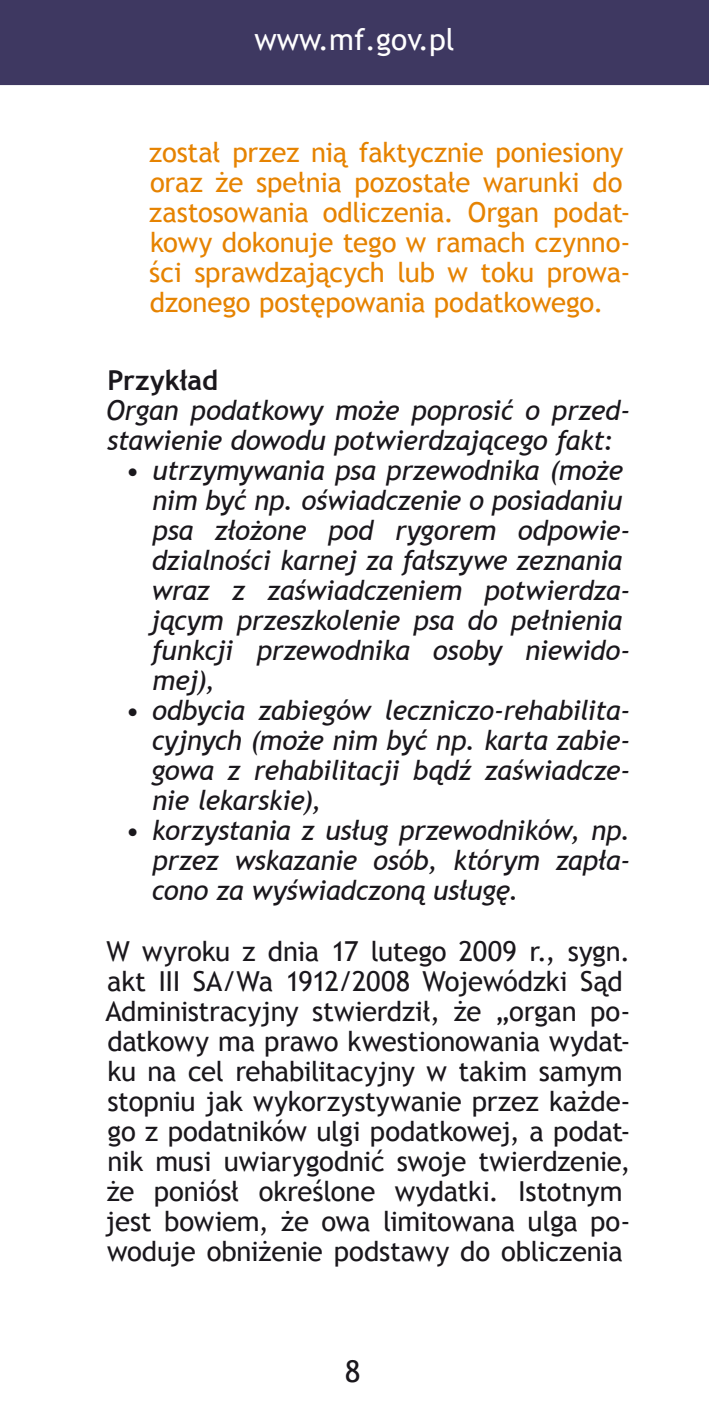
<style>
.page{position:relative;width:709px;height:1418px;background:#fff}
.page>*{position:absolute;margin:0;border:0;box-sizing:border-box;transform-origin:0 0}
.t1{font:30px "Trebuchet MS";color:#fff}
.t2{font:30px "Trebuchet MS";color:#1a171c}
.t3{font:italic 27.5px/30px "Trebuchet MS";letter-spacing:-.01em;color:#1a171c}
.t4{font:27.5px/30px "Trebuchet MS";letter-spacing:-.01em;color:#1a171c}
.t5{font:27.5px/30px "Trebuchet MS";letter-spacing:-.01em;color:#e68301}
.t6{font:700 27.5px "Trebuchet MS";color:#1a171c}
</style>
<div class="page">
<div style="left:0;top:0;width:709px;height:85px;background:#3e3861"></div>
<p class="t1" style="left:254px;top:22px;width:202px">www.mf.gov.pl</p>
<p class="t5" style="left:149px;top:138px;width:482px">został przez nią faktycznie poniesiony oraz że spełnia pozostałe warunki do zastosowania odliczenia. Organ podat&shy;kowy dokonuje tego w ramach czynno&shy;ści sprawdzających lub w toku prowa&shy;dzonego postępowania podatkowego.</p>
<p class="t6" style="left:107px;top:363px;width:112px">Przykład</p>
<p class="t3" style="left:106px;top:396px;width:526px">Organ podatkowy może poprosić o przed&shy;stawienie dowodu potwierdzającego fakt:</p>
<p class="t3" style="left:150px;top:456px;width:482px;text-indent:-25px">• utrzymywania psa przewodnika (może nim być np. oświadczenie o posiadaniu psa złożone pod rygorem odpowie&shy;dzialności karnej za fałszywe zeznania wraz z zaświadczeniem potwierdza&shy;jącym przeszkolenie psa do pełnienia funkcji przewodnika osoby niewido&shy;mej),</p>
<p class="t3" style="left:151px;top:696px;width:480px;text-align:justify;text-indent:-26px">• odbycia zabiegów leczniczo-rehabilita&shy;cyjnych (może nim być np. karta zabie&shy;gowa z rehabilitacji bądź zaświadcze&shy;nie lekarskie),</p>
<p class="t3" style="left:152px;top:816px;width:480px;text-align:justify;text-indent:-26px">• korzystania z usług przewodników, np. przez wskazanie osób, którym zapła&shy;cono za wyświadczoną usługę.</p>
<p class="t4" style="left:105px;top:936px;width:526px">W wyroku z dnia 17 lutego 2009 r., sygn. akt III SA/Wa 1912/2008 Wojewódzki Sąd Administracyjny stwierdził, że „organ po&shy;datkowy ma prawo kwestionowania wydat&shy;ku na cel rehabilitacyjny w takim samym stopniu jak wykorzystywanie przez każde&shy;go z podatników ulgi podatkowej, a podat&shy;nik musi uwiarygodnić swoje twierdzenie, że poniósł określone wydatki. Istotnym jest bowiem, że owa limitowana ulga po&shy;woduje obniżenie podstawy do obliczenia</p>
<p class="t2" style="left:345px;top:1353px;width:17px">8</p>
</div>
